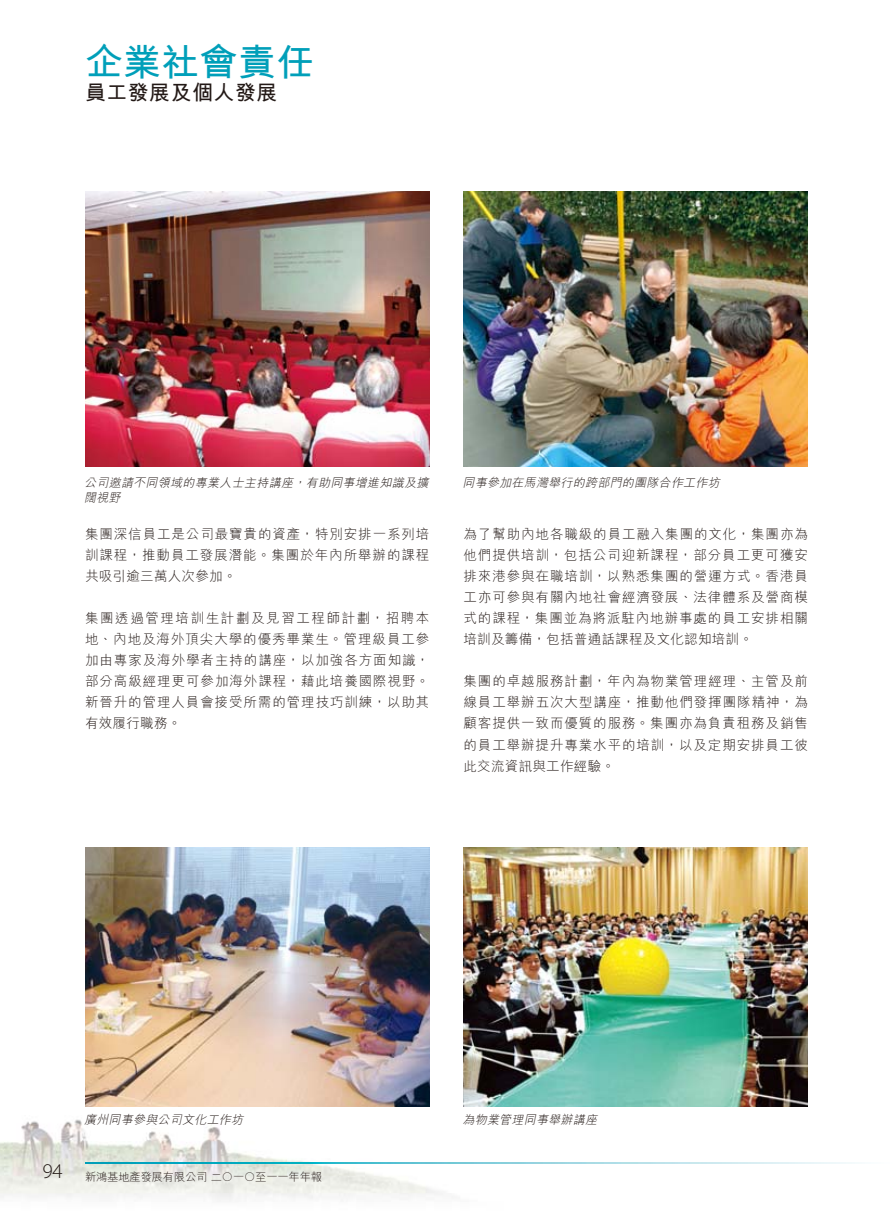
<style>
.page{position:relative;width:893px;height:1212px;background:#fff}
.page>*{position:absolute;margin:0;border:0;box-sizing:border-box;transform-origin:0 0}
.t1{font:37.5px "M Hei HK Bold E Ten B5 H";letter-spacing:.02em;color:#009fb9}
.t2{font:21px "M Hei HK Bold E Ten B5 H";letter-spacing:.02em;color:#231916}
.t3{font:13.5px/21px "M Hei HK Light E Ten B5 H";letter-spacing:.07em;color:#231916;text-align:justify}
.t4{font:italic 12px/15px "M Hei HK Light E Ten B5 H";color:#231916}
.t5{font:11.25px "M Hei HK Light E Ten B5 H";letter-spacing:-.01em;color:#231916}
</style>
<div class="page">
<img style="left:0;top:1020px;width:701px;height:181px">
<svg style="left:701px;top:1163px;width:154px;height:1px"></svg>
<img style="left:85px;top:1163px;width:616px;height:1px">
<img style="left:85px;top:848px;width:344px;height:258px">
<img style="left:463px;top:191px;width:345px;height:276px">
<img style="left:85px;top:191px;width:344px;height:276px">
<img style="left:463px;top:848px;width:345px;height:258px">
<h1 class="t1" style="left:85px;top:48px;width:230px">企業社會責任</h1>
<h2 class="t2" style="left:85px;top:84px;width:194px">員工發展及個人發展</h2>
<p class="t4" style="left:84px;top:477px;width:349px">公司邀請不同領域的專業人士主持講座，有助同事增進知識及擴闊視野</p>
<p class="t4" style="left:462px;top:477px;width:261px">同事參加在馬灣舉行的跨部門的團隊合作工作坊</p>
<p class="t3" style="left:85px;top:526px;width:346px">集團深信員工是公司最寶貴的資產，特別安排一系列培訓課程，推動員工發展潛能。集團於年內所舉辦的課程共吸引逾三萬人次參加。</p>
<p class="t3" style="left:85px;top:610px;width:346px">集團透過管理培訓生計劃及見習工程師計劃，招聘本地、內地及海外頂尖大學的優秀畢業生。管理級員工參加由專家及海外學者主持的講座，以加強各方面知識，部分高級經理更可參加海外課程，藉此培養國際視野。新晉升的管理人員會接受所需的管理技巧訓練，以助其有效履行職務。</p>
<p class="t3" style="left:463px;top:526px;width:346px">為了幫助內地各職級的員工融入集團的文化，集團亦為他們提供培訓，包括公司迎新課程，部分員工更可獲安排來港參與在職培訓，以熟悉集團的營運方式。香港員工亦可參與有關內地社會經濟發展、法律體系及營商模式的課程，集團並為將派駐內地辦事處的員工安排相關培訓及籌備，包括普通話課程及文化認知培訓。</p>
<p class="t3" style="left:463px;top:673px;width:346px">集團的卓越服務計劃，年內為物業管理經理、主管及前線員工舉辦五次大型講座，推動他們發揮團隊精神，為顧客提供一致而優質的服務。集團亦為負責租務及銷售的員工舉辦提升專業水平的培訓，以及定期安排員工彼此交流資訊與工作經驗。</p>
<p class="t4" style="left:84px;top:1114px;width:163px">廣州同事參與公司文化工作坊</p>
<p class="t4" style="left:462px;top:1114px;width:139px">為物業管理同事舉辦講座</p>
<p class="t5" style="left:43px;top:1172px;width:281px"><sup>94</sup> 新鴻基地產發展有限公司二○一○至一一年年報</p>
</div>
